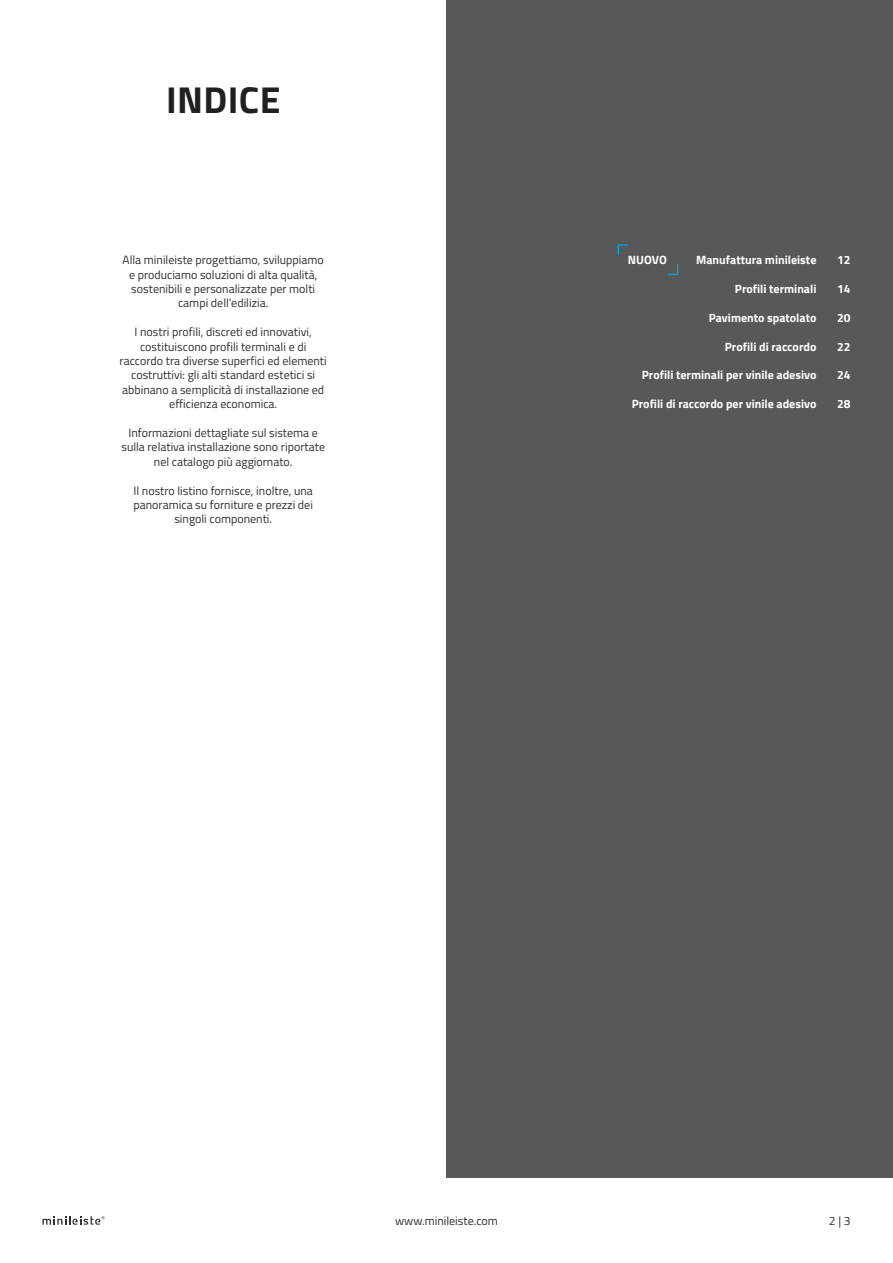
<style>
.page{position:relative;width:893px;height:1263px;background:#fff}
.page>*{position:absolute;margin:0;border:0;box-sizing:border-box;transform-origin:0 0}
.t1{font:700 37.5px "Titillium";letter-spacing:.01em;color:#231f20}
.t2{font:12px/14.4px "Titillium";color:#312f30;text-align:center}
.t3{font:700 12px "Titillium";color:#fff}
</style>
<div class="page">
<div style="left:446px;top:0;width:447px;height:1178px;background:#57585a"></div>
<svg style="left:618px;top:244px;width:10px;height:11px"></svg>
<svg style="left:668px;top:264px;width:10px;height:11px"></svg>
<svg style="left:43px;top:1216px;width:62px;height:9px"></svg>
<p class="t1" style="left:166px;top:71px;width:116px">INDICE</p>
<p class="t2" style="left:123px;top:252px;width:203px">Alla minileiste progettiamo, sviluppiamo e produciamo soluzioni di alta qualità, sostenibili e personalizzate per molti campi dell‘edilizia.</p>
<p class="t2" style="left:120px;top:324px;width:209px">I nostri profili, discreti ed innovativi, costituiscono profili terminali e di raccordo tra diverse superfici ed elementi costruttivi: gli alti standard estetici si abbinano a semplicità di installazione ed efficienza economica.</p>
<p class="t2" style="left:121px;top:425px;width:205px">Informazioni dettagliate sul sistema e sulla relativa installazione sono riportate nel catalogo più aggiornato.</p>
<p class="t2" style="left:133px;top:483px;width:181px">Il nostro listino fornisce, inoltre, una panoramica su forniture e prezzi dei singoli componenti.</p>
<p class="t3" style="left:696px;top:251px;width:122px">Manufattura minileiste</p>
<p class="t3" style="left:735px;top:280px;width:83px">Profili terminali</p>
<p class="t3" style="left:709px;top:308px;width:109px">Pavimento spatolato</p>
<p class="t3" style="left:725px;top:337px;width:93px">Profili di raccordo</p>
<p class="t3" style="left:642px;top:366px;width:176px">Profili terminali per vinile adesivo</p>
<p class="t3" style="left:632px;top:395px;width:186px">Profili di raccordo per vinile adesivo</p>
<p class="t3" style="left:628px;top:251px;width:41px">NUOVO</p>
<p class="t3" style="left:837px;top:251px;width:15px">12</p>
<p class="t3" style="left:837px;top:280px;width:15px">14</p>
<p class="t3" style="left:837px;top:308px;width:15px">20</p>
<p class="t3" style="left:837px;top:337px;width:15px">22</p>
<p class="t3" style="left:837px;top:366px;width:15px">24</p>
<p class="t3" style="left:837px;top:395px;width:15px">28</p>
<p class="t2" style="left:395px;top:1213px;width:104px">www.minileiste.com</p>
<p class="t2" style="left:829px;top:1213px;width:23px">2 | 3</p>
</div>
